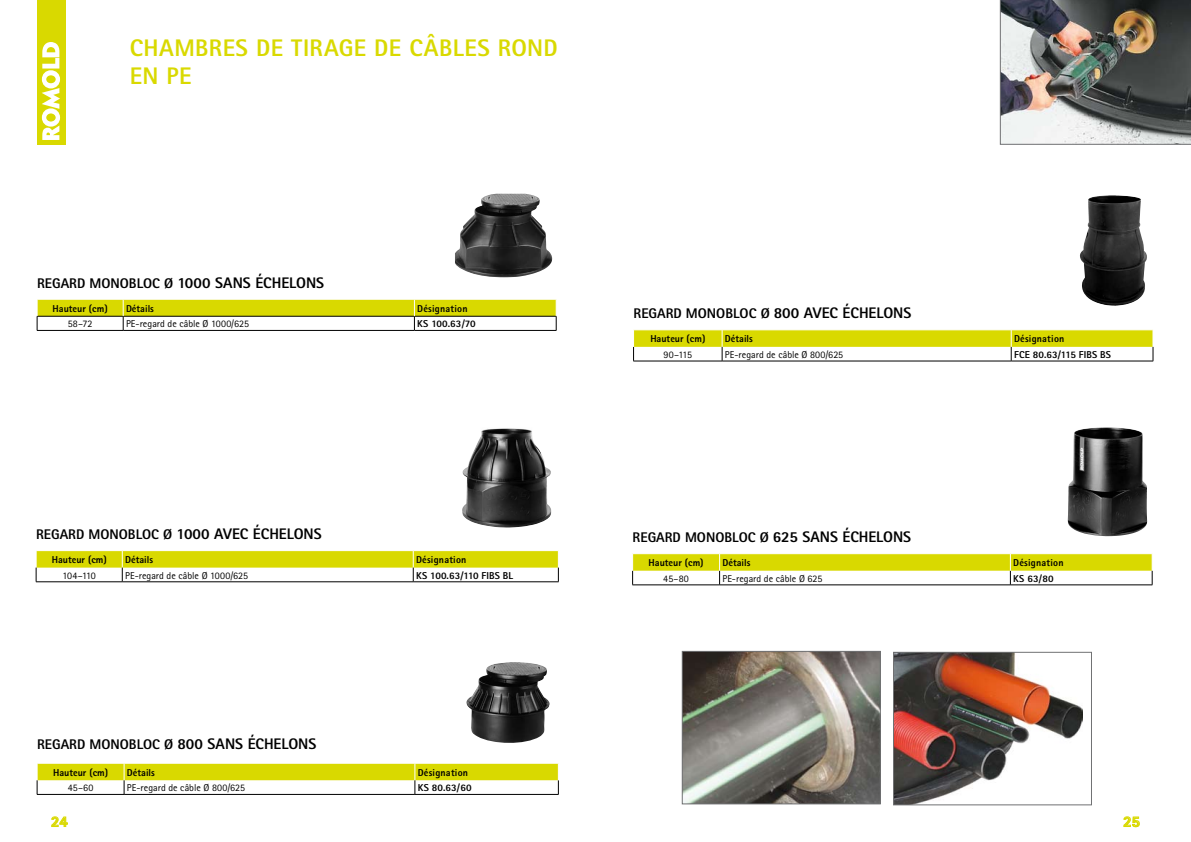
<style>
.page{position:relative;width:1191px;height:842px;background:#fff}
.page>*{position:absolute;margin:0;border:0;box-sizing:border-box;transform-origin:0 0}
.t1{font:800 24px/28px "Rotis Sans Serif";letter-spacing:.015em;color:#d9d900}
.t2{font:800 15.3px "Rotis Sans Serif";letter-spacing:-.005em;color:#000}
.t3{font:800 15px "Rotis Sans Serif";color:#d9d900}
.t4{font:800 14px "Rotis Sans Serif";color:#000}
.t5{font:800 10px "Rotis Sans Serif";letter-spacing:.005em;color:#000}
.t6{font:10px "Rotis Sans Serif";letter-spacing:.01em;color:#000}
.s1{font-size:14px}
.s2{font-size:15.3px}
</style>
<div class="page">
<svg style="left:51px;top:816px;width:17px;height:11px"></svg>
<div style="left:37px;top:0;width:28px;height:145px;background:#d9d900"></div>
<svg style="left:42px;top:42px;width:18px;height:98px"></svg>
<svg style="left:1123px;top:816px;width:16px;height:11px"></svg>
<hr style="left:632px;top:585px;width:87px;height:1px;background:#000">
<hr style="left:719px;top:585px;width:291px;height:1px;background:#000">
<hr style="left:1010px;top:585px;width:142px;height:1px;background:#000">
<svg style="left:632px;top:554px;width:521px;height:31px"></svg>
<hr style="left:37px;top:794px;width:87px;height:1px;background:#000">
<hr style="left:124px;top:794px;width:291px;height:1px;background:#000">
<hr style="left:415px;top:794px;width:143px;height:1px;background:#000">
<svg style="left:37px;top:763px;width:522px;height:31px"></svg>
<hr style="left:633px;top:361px;width:89px;height:1px;background:#000">
<hr style="left:722px;top:361px;width:289px;height:1px;background:#000">
<hr style="left:1011px;top:361px;width:142px;height:1px;background:#000">
<svg style="left:633px;top:330px;width:520px;height:31px"></svg>
<hr style="left:37px;top:330px;width:86px;height:1px;background:#000">
<hr style="left:123px;top:330px;width:291px;height:1px;background:#000">
<hr style="left:414px;top:330px;width:142px;height:1px;background:#000">
<svg style="left:37px;top:299px;width:520px;height:31px"></svg>
<svg style="left:36px;top:551px;width:523px;height:30px"></svg>
<hr style="left:36px;top:581px;width:86px;height:1px;background:#000">
<hr style="left:122px;top:581px;width:291px;height:1px;background:#000">
<hr style="left:413px;top:581px;width:145px;height:1px;background:#000">
<img style="left:466px;top:662px;width:83px;height:81px">
<img style="left:455px;top:194px;width:97px;height:83px">
<img style="left:1080px;top:195px;width:33px;height:64px">
<img style="left:462px;top:428px;width:89px;height:100px">
<img style="left:1067px;top:427px;width:80px;height:109px">
<img style="left:684px;top:653px;width:194px;height:149px">
<div style="left:682px;top:651px;width:198px;height:153px;border:1px solid #707173"></div>
<img style="left:1000px;top:0;width:191px;height:145px">
<img style="left:895px;top:654px;width:187px;height:149px">
<div style="left:893px;top:652px;width:198px;height:153px;border:1px solid #707173"></div>
<h1 class="t1" style="left:130px;top:34px;width:429px">CHAMBRES DE TIRAGE DE CÂBLES ROND<br>EN PE</h1>
<h2 class="t2" style="left:37px;top:273px;width:288px"><span class="s1">REGARD MONOBLOC Ø</span> 1000 SANS ÉCHELONS</h2>
<p class="t5" style="left:53px;top:302px;width:56px">Hauteur (cm)</p>
<p class="t5" style="left:126px;top:302px;width:29px">Détails</p>
<p class="t5" style="left:417px;top:302px;width:52px">Désignation</p>
<p class="t6" style="left:68px;top:318px;width:26px">58–72</p>
<p class="t6" style="left:126px;top:318px;width:125px">PE-regard de câble Ø 1000/625</p>
<p class="t5" style="left:417px;top:317px;width:60px">KS 100.63/70</p>
<h2 class="t2" style="left:36px;top:524px;width:287px"><span class="s1">REGARD MONOBLOC Ø</span> 1000 AVEC ÉCHELONS</h2>
<p class="t5" style="left:52px;top:553px;width:56px">Hauteur (cm)</p>
<p class="t5" style="left:125px;top:553px;width:29px">Détails</p>
<p class="t5" style="left:416px;top:553px;width:52px">Désignation</p>
<p class="t6" style="left:63px;top:569px;width:35px">104–110</p>
<p class="t6" style="left:125px;top:569px;width:125px">PE-regard de câble Ø 1000/625</p>
<p class="t5" style="left:416px;top:569px;width:99px">KS 100.63/110 FIBS BL</p>
<h3 class="t4" style="left:37px;top:735px;width:281px">REGARD MONOBLOC Ø <span class="s2">800 SANS ÉCHELONS</span></h3>
<p class="t5" style="left:53px;top:766px;width:56px">Hauteur (cm)</p>
<p class="t5" style="left:127px;top:766px;width:29px">Détails</p>
<p class="t5" style="left:418px;top:766px;width:52px">Désignation</p>
<p class="t6" style="left:68px;top:782px;width:27px">45–60</p>
<p class="t6" style="left:127px;top:782px;width:120px">PE-regard de câble Ø 800/625</p>
<p class="t5" style="left:418px;top:781px;width:55px">KS 80.63/60</p>
<h3 class="t4" style="left:633px;top:305px;width:279px">REGARD MONOBLOC Ø <span class="s2">800 AVEC ÉCHELONS</span></h3>
<p class="t5" style="left:650px;top:332px;width:56px">Hauteur (cm)</p>
<p class="t5" style="left:725px;top:332px;width:29px">Détails</p>
<p class="t5" style="left:1014px;top:332px;width:52px">Désignation</p>
<p class="t6" style="left:663px;top:348px;width:30px">90–115</p>
<p class="t6" style="left:725px;top:348px;width:120px">PE-regard de câble Ø 800/625</p>
<p class="t5" style="left:1014px;top:348px;width:98px">FCE 80.63/115 FIBS BS</p>
<h3 class="t4" style="left:632px;top:529px;width:280px">REGARD MONOBLOC Ø <span class="s2">625 SANS ÉCHELONS</span></h3>
<p class="t5" style="left:648px;top:556px;width:56px">Hauteur (cm)</p>
<p class="t5" style="left:722px;top:556px;width:29px">Détails</p>
<p class="t5" style="left:1013px;top:556px;width:52px">Désignation</p>
<p class="t6" style="left:663px;top:572px;width:27px">45–80</p>
<p class="t6" style="left:722px;top:572px;width:102px">PE-regard de câble Ø 625</p>
<p class="t5" style="left:1013px;top:572px;width:42px">KS 63/80</p>
<h3 class="t3" style="left:51px;top:812px;width:18px">24</h3>
<h3 class="t3" style="left:1123px;top:812px;width:18px">25</h3>
</div>
